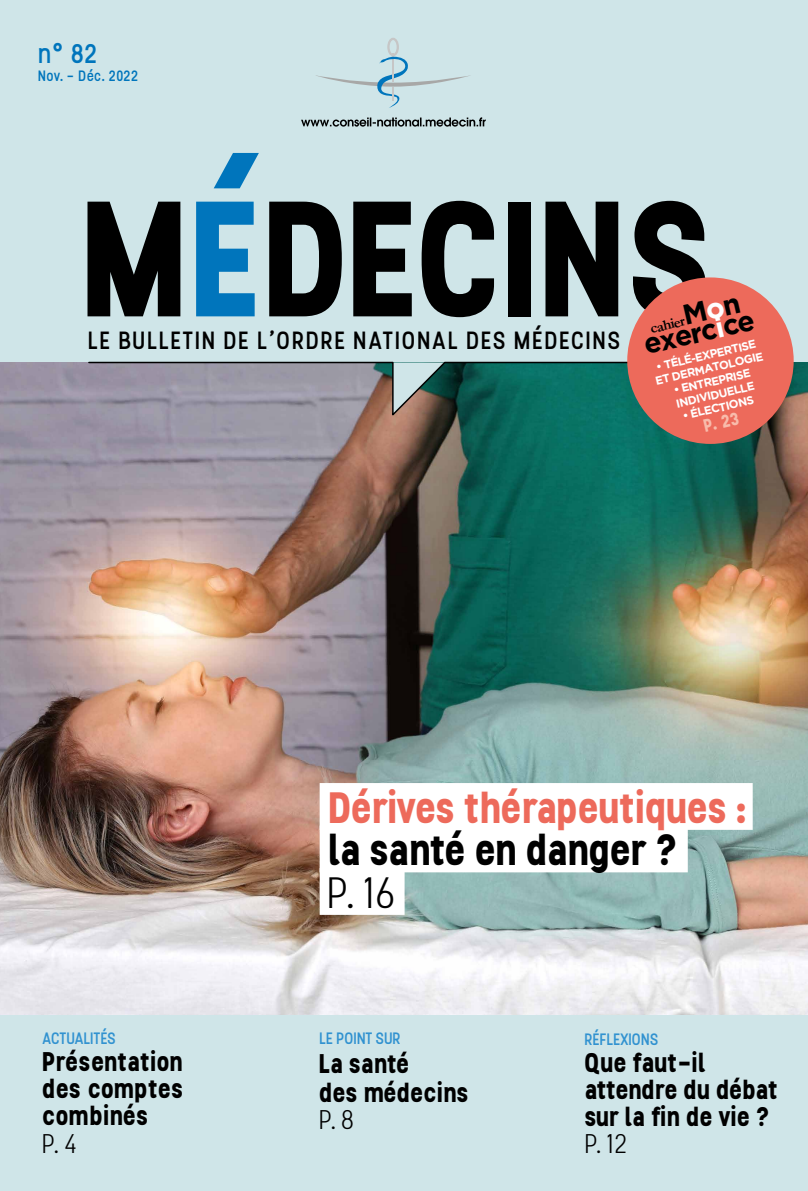
<style>
.page{position:relative;width:808px;height:1191px;background:#fff}
.page>*{position:absolute;margin:0;border:0;box-sizing:border-box;transform-origin:0 0}
.t1{font:700 163.8px "Stellar";letter-spacing:-.02em;color:#000}
.t2{font:700 43.8px "Stellar";letter-spacing:-.02em;color:#ed6a5b}
.t3{font:700 43.8px "Stellar";letter-spacing:-.03em;color:#000}
.t4{font:300 43.8px "Stellar";color:#000}
.t5{font:700 28.2px "Gotham";color:#000}
.t6{font:700 27px/27px "Stellar";letter-spacing:-.01em;color:#000}
.t7{font:300 27px "Stellar";color:#000}
.t8{font:500 27px "Stellar";color:#0075bc}
.t9{font:500 24.9px "Stellar";letter-spacing:.03em;color:#000}
.t10{font:700 18px "Stellar";color:#f8bbab}
.t11{font:500 16.5px "Stellar";letter-spacing:-.04em;color:#3192d0}
.t12{font:500 15px "Stellar";letter-spacing:-.02em;color:#0075bc}
.t13{font:700 14.7px "Garamond";color:#000}
.t14{font:700 11.55px/13.5px "Gotham";color:#fff;text-align:center}
.s1{color:#0075bc}
.s2{font-family:"Gotham";font-size:28.2px}
.s3{font-family:"Gotham";font-size:28.2px;color:#fff}
.s4{color:#fff}
</style>
<div class="page">
<div style="left:0;top:0;width:808px;height:377px;background:#cfe5e8"></div>
<div style="left:0;top:998px;width:808px;height:193px;background:#cfe5e8"></div>
<img style="left:0;top:363px;width:808px;height:652px">
<div style="left:387px;top:38px;width:12px;height:18px;border:2px solid #c6c6c6;border-radius:50%"></div>
<svg style="left:316px;top:54px;width:154px;height:54px"></svg>
<svg style="left:301px;top:117px;width:185px;height:10px"></svg>
<div style="left:320px;top:783px;width:433px;height:47px;background:#fff"></div>
<div style="left:320px;top:825px;width:368px;height:47px;background:#fff"></div>
<div style="left:320px;top:868px;width:85px;height:47px;background:#fff"></div>
<svg style="left:87px;top:361px;width:562px;height:57px;background:#648284"></svg>
<div style="left:627px;top:277px;width:167px;height:167px;background:#ed6a5b;border-radius:50%"></div>
<p class="t8" style="left:38px;top:37px;width:62px">n° 82</p>
<p class="t12" style="left:38px;top:66px;width:102px">Nov. – Déc. 2022</p>
<h1 class="t1" style="left:84px;top:153px;width:634px">M<span class="s1">É</span>DECINS</h1>
<p class="t9" style="left:88px;top:325px;width:535px">LE BULLETIN DE L’ORDRE NATIONAL DES MÉDECINS</p>
<p class="t13" style="left:648px;top:320px;width:95px;rotate:-13deg">cahier<span class="s2">M</span><span class="s3">o</span><span class="s2">n</span></p>
<p class="t5" style="left:640px;top:329px;width:114px;rotate:-13deg">exerc<span class="s4">i</span>ce</p>
<p class="t14" style="left:651px;top:361px;width:112px;rotate:-13deg">• TÉLÉ-EXPERTISE<br>ET DERMATOLOGIE</p>
<p class="t14" style="left:672px;top:383px;width:82px;text-align:left;rotate:-13deg">• ENTREPRISE<br>INDIVIDUELLE</p>
<p class="t14" style="left:681px;top:409px;width:74px;rotate:-13deg">• ÉLECTIONS</p>
<p class="t10" style="left:701px;top:414px;width:37px;rotate:-13deg">P. 23</p>
<p class="t11" style="left:43px;top:1028px;width:76px">ACTUALITÉS</p>
<p class="t6" style="left:43px;top:1048px;width:143px;text-align:justify">Présentation des comptes combinés</p>
<p class="t7" style="left:43px;top:1127px;width:38px">P. 4</p>
<h2 class="t2" style="left:329px;top:779px;width:421px">Dérives thérapeutiques :</h2>
<h2 class="t3" style="left:329px;top:821px;width:352px">la santé en danger ?</h2>
<h2 class="t4" style="left:328px;top:867px;width:72px">P. 16</h2>
<p class="t11" style="left:320px;top:1028px;width:83px">LE POINT SUR</p>
<p class="t6" style="left:320px;top:1048px;width:151px;line-height:28.5px">La santé<br>des médecins</p>
<p class="t7" style="left:320px;top:1103px;width:38px">P. 8</p>
<p class="t11" style="left:585px;top:1029px;width:76px">RÉFLEXIONS</p>
<p class="t6" style="left:585px;top:1048px;width:195px">Que faut-il attendre du débat sur la fin de vie ?</p>
<p class="t7" style="left:585px;top:1128px;width:46px">P. 12</p>
</div>
